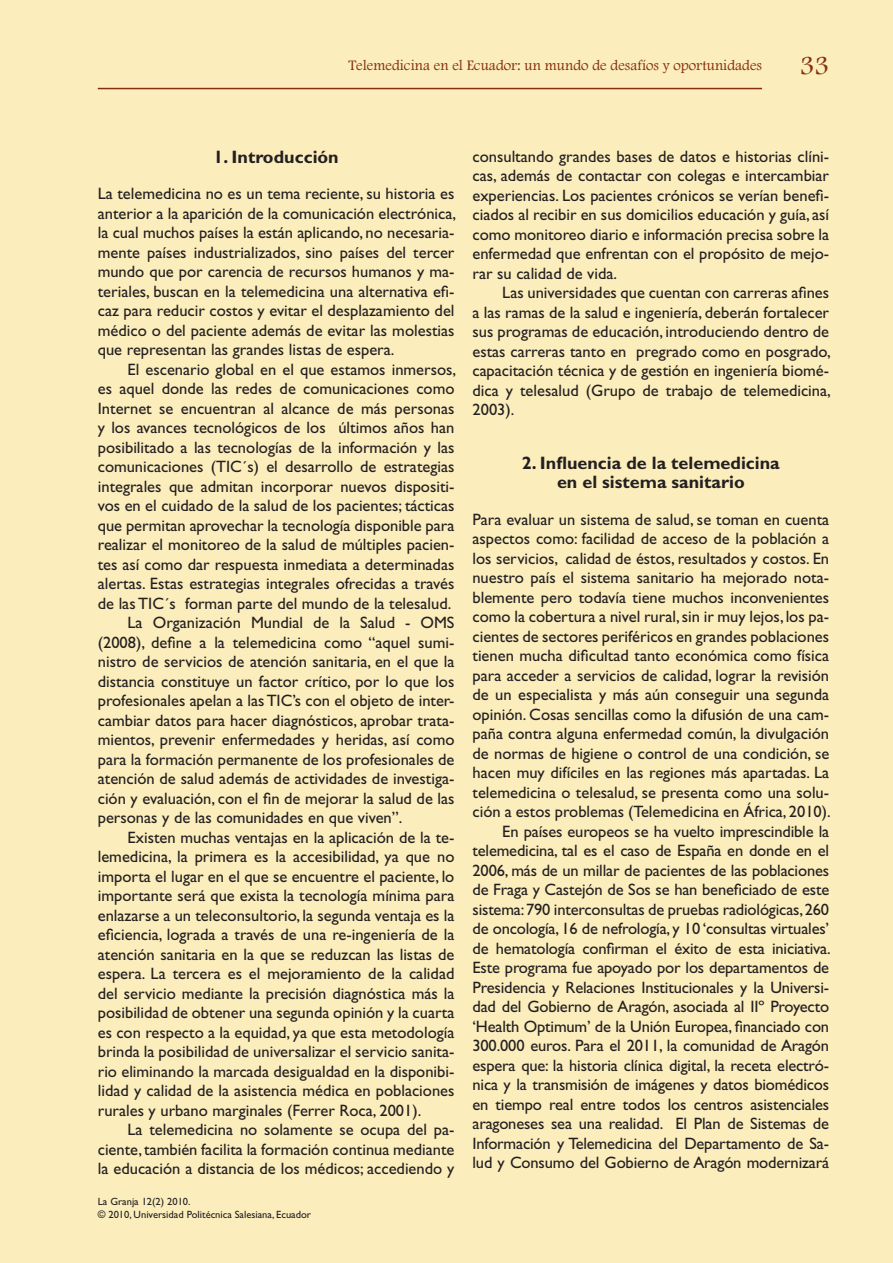
<style>
.page{position:relative;width:893px;height:1263px;background:#fbedbc}
.page>*{position:absolute;margin:0;border:0;box-sizing:border-box;transform-origin:0 0}
.t1{font:27px "Footlight MT Light";color:#852f0e}
.t2{font:700 18px/19.5px "Gill Sans";color:#231f20;text-align:center}
.t3{font:16.5px/19.5px "Gill Sans";color:#231f20;text-align:justify}
.t4{font:15px "Footlight MT Light";color:#852f0e}
.t5{font:10.5px/12.6px "Gill Sans";color:#231f20}
</style>
<div class="page">
<hr style="left:98px;top:88px;width:664px;height:1px;background:#852f0e">
<p class="t4" style="left:348px;top:56px;width:415px">Telemedicina en el Ecuador: un mundo de desafíos y oportunidades</p>
<h1 class="t1" style="left:799px;top:50px;width:31px">33</h1>
<p class="t2" style="left:214px;top:147px;width:127px">1. Introducción</p>
<p class="t3" style="left:98px;top:184px;width:360px">La telemedicina no es un tema reciente, su historia es anterior a la aparición de la comunicación electrónica, la cual muchos países la están aplicando, no necesaria&shy;mente países industrializados, sino países del tercer mundo que por carencia de recursos humanos y ma&shy;teriales, buscan en la telemedicina una alternativa efi&shy;caz para reducir costos y evitar el desplazamiento del médico o del paciente además de evitar las molestias que representan las grandes listas de espera.</p>
<p class="t3" style="left:128px;top:359px;width:330px">El escenario global en el que estamos inmersos,</p>
<p class="t3" style="left:98px;top:379px;width:358px">es aquel donde las redes de comunicaciones como</p>
<p class="t3" style="left:98px;top:398px;width:358px">Internet se encuentran al alcance de más personas</p>
<p class="t3" style="left:98px;top:418px;width:358px">y los avances tecnológicos de los últimos años han</p>
<p class="t3" style="left:98px;top:437px;width:358px">posibilitado a las tecnologías de la información y las</p>
<p class="t3" style="left:98px;top:457px;width:358px">comunicaciones (TIC´s) el desarrollo de estrategias</p>
<p class="t3" style="left:98px;top:476px;width:358px">integrales que admitan incorporar nuevos dispositi-</p>
<p class="t3" style="left:98px;top:496px;width:358px">vos en el cuidado de la salud de los pacientes; tácticas</p>
<p class="t3" style="left:98px;top:515px;width:358px">que permitan aprovechar la tecnología disponible para</p>
<p class="t3" style="left:98px;top:535px;width:358px">realizar el monitoreo de la salud de múltiples pacien-</p>
<p class="t3" style="left:98px;top:554px;width:358px">tes así como dar respuesta inmediata a determinadas</p>
<p class="t3" style="left:98px;top:574px;width:358px">alertas. Estas estrategias integrales ofrecidas a través</p>
<p class="t3" style="left:98px;top:593px;width:355px">de las TIC´s forman parte del mundo de la telesalud.</p>
<p class="t3" style="left:128px;top:613px;width:328px">La Organización Mundial de la Salud - OMS</p>
<p class="t3" style="left:98px;top:632px;width:358px">(2008), define a la telemedicina como “aquel sumi-</p>
<p class="t3" style="left:98px;top:652px;width:358px">nistro de servicios de atención sanitaria, en el que la</p>
<p class="t3" style="left:98px;top:671px;width:358px">distancia constituye un factor crítico, por lo que los</p>
<p class="t3" style="left:98px;top:691px;width:358px">profesionales apelan a las TIC’s con el objeto de inter-</p>
<p class="t3" style="left:98px;top:710px;width:358px">cambiar datos para hacer diagnósticos, aprobar trata-</p>
<p class="t3" style="left:98px;top:730px;width:358px">mientos, prevenir enfermedades y heridas, así como</p>
<p class="t3" style="left:98px;top:749px;width:358px">para la formación permanente de los profesionales de</p>
<p class="t3" style="left:98px;top:769px;width:358px">atención de salud además de actividades de investiga-</p>
<p class="t3" style="left:98px;top:788px;width:358px">ción y evaluación, con el fin de mejorar la salud de las</p>
<p class="t3" style="left:98px;top:808px;width:306px">personas y de las comunidades en que viven”.</p>
<p class="t3" style="left:128px;top:827px;width:328px">Existen muchas ventajas en la aplicación de la te-</p>
<p class="t3" style="left:98px;top:847px;width:358px">lemedicina, la primera es la accesibilidad, ya que no</p>
<p class="t3" style="left:98px;top:866px;width:358px">importa el lugar en el que se encuentre el paciente, lo</p>
<p class="t3" style="left:98px;top:886px;width:358px">importante será que exista la tecnología mínima para</p>
<p class="t3" style="left:98px;top:905px;width:358px">enlazarse a un teleconsultorio, la segunda ventaja es la</p>
<p class="t3" style="left:98px;top:925px;width:358px">eficiencia, lograda a través de una re-ingeniería de la</p>
<p class="t3" style="left:98px;top:944px;width:358px">atención sanitaria en la que se reduzcan las listas de</p>
<p class="t3" style="left:98px;top:964px;width:358px">espera. La tercera es el mejoramiento de la calidad</p>
<p class="t3" style="left:98px;top:983px;width:358px">del servicio mediante la precisión diagnóstica más la</p>
<p class="t3" style="left:98px;top:1003px;width:358px">posibilidad de obtener una segunda opinión y la cuarta</p>
<p class="t3" style="left:98px;top:1022px;width:358px">es con respecto a la equidad, ya que esta metodología</p>
<p class="t3" style="left:98px;top:1042px;width:358px">brinda la posibilidad de universalizar el servicio sanita-</p>
<p class="t3" style="left:98px;top:1061px;width:358px">rio eliminando la marcada desigualdad en la disponibi-</p>
<p class="t3" style="left:98px;top:1081px;width:358px">lidad y calidad de la asistencia médica en poblaciones</p>
<p class="t3" style="left:98px;top:1100px;width:325px">rurales y urbano marginales (Ferrer Roca, 2001).</p>
<p class="t3" style="left:128px;top:1120px;width:328px">La telemedicina no solamente se ocupa del pa-</p>
<p class="t3" style="left:98px;top:1139px;width:358px">ciente, también facilita la formación continua mediante</p>
<p class="t3" style="left:98px;top:1159px;width:358px">la educación a distancia de los médicos; accediendo y</p>
<p class="t5" style="left:98px;top:1195px;width:215px">La Granja 12(2) 2010.<br>© 2010, Universidad Politécnica Salesiana, Ecuador</p>
<p class="t3" style="left:472px;top:146px;width:358px">consultando grandes bases de datos e historias clíni&shy;cas, además de contactar con colegas e intercambiar experiencias. Los pacientes crónicos se verían benefi&shy;ciados al recibir en sus domicilios educación y guía, así como monitoreo diario e información precisa sobre la enfermedad que enfrentan con el propósito de mejo&shy;rar su calidad de vida.</p>
<p class="t3" style="left:472px;top:283px;width:360px;text-indent:30px">Las universidades que cuentan con carreras afines a las ramas de la salud e ingeniería, deberán fortalecer sus programas de educación, introduciendo dentro de estas carreras tanto en pregrado como en posgrado, capacitación técnica y de gestión en ingeniería biomé&shy;dica y telesalud (Grupo de trabajo de telemedicina, 2003).</p>
<p class="t2" style="left:522px;top:452px;width:259px">2. Influencia de la telemedicina en el sistema sanitario</p>
<p class="t3" style="left:472px;top:509px;width:360px;text-align:right">Para evaluar un sistema de salud, se toman en cuenta aspectos como: facilidad de acceso de la población a los servicios, calidad de éstos, resultados y costos. En nuestro país el sistema sanitario ha mejorado nota&shy;blemente pero todavía tiene muchos inconvenientes como la cobertura a nivel rural, sin ir muy lejos, los pa&shy;cientes de sectores periféricos en grandes poblaciones tienen mucha dificultad tanto económica como física para acceder a servicios de calidad, lograr la revisión de un especialista y más aún conseguir una segunda opinión. Cosas sencillas como la difusión de una cam&shy;paña contra alguna enfermedad común, la divulgación de normas de higiene o control de una condición, se hacen muy difíciles en las regiones más apartadas. La telemedicina o telesalud, se presenta como una solu&shy;ción a estos problemas (Telemedicina en África, 2010).<br>En países europeos se ha vuelto imprescindible la telemedicina, tal es el caso de España en donde en el 2006, más de un millar de pacientes de las poblaciones de Fraga y Castejón de Sos se han beneficiado de este sistema: 790 interconsultas de pruebas radiológicas, 260 de oncología, 16 de nefrología, y 10 ‘consultas virtuales’ de hematología confirman el éxito de esta iniciativa.<br>Este programa fue apoyado por los departamentos de Presidencia y Relaciones Institucionales y la Universi&shy;dad del Gobierno de Aragón, asociada al IIº Proyecto ‘Health Optimum’ de la Unión Europea, financiado con 300.000 euros. Para el 2011, la comunidad de Aragón espera que: la historia clínica digital, la receta electró&shy;nica y la transmisión de imágenes y datos biomédicos en tiempo real entre todos los centros asistenciales aragoneses sea una realidad. El Plan de Sistemas de Información y Telemedicina del Departamento de Sa&shy;lud y Consumo del Gobierno de Aragón modernizará</p>
</div>
